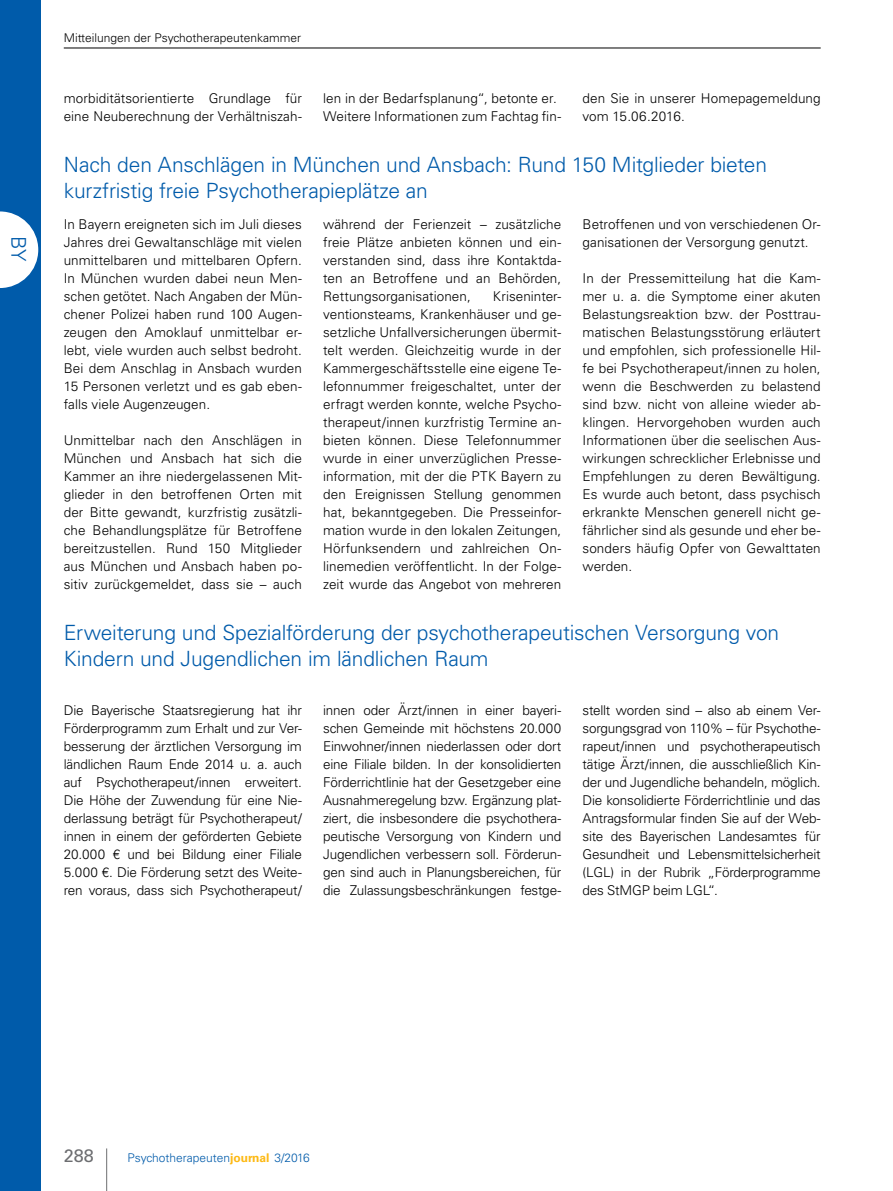
<style>
.page{position:relative;width:893px;height:1191px;background:#fff}
.page>*{position:absolute;margin:0;border:0;box-sizing:border-box;transform-origin:0 0}
.t1{font:300 21px/25.5px "Univers LT Std";letter-spacing:-.01em;color:#005baa}
.t2{font:300 20.25px "Univers LT Std";color:#005baa}
.t3{font:18px "Univers LT Std";color:#6d6e71}
.t4{font:300 13.5px/18px "Univers LT Std";letter-spacing:.005em;color:#000;text-align:justify}
.t5{font:300 12px "Univers LT Std";color:#000}
.t6{font:300 12px "Univers LT Std";color:#005baa}
.s1{font-weight:700;color:#fdb913}
</style>
<div class="page">
<hr style="left:106px;top:1148px;width:1px;height:43px;background:#6d6e71">
<div style="left:0;top:0;width:40px;height:1191px;background:#005baa"></div>
<hr style="left:64px;top:48px;width:757px;height:1px;background:#000">
<svg style="left:0;top:211px;width:38px;height:77px"></svg>
<h2 class="t2" style="left:31px;top:236px;width:27px;rotate:90deg">BY</h2>
<p class="t5" style="left:64px;top:31px;width:239px">Mitteilungen der Psychotherapeutenkammer</p>
<p class="t4" style="left:583px;top:89px;width:240px">den Sie in unserer Homepagemeldung vom 15.06.2016.</p>
<p class="t4" style="left:64px;top:89px;width:240px">morbiditätsorientierte Grundlage für eine Neuberechnung der Verhältniszah-</p>
<p class="t4" style="left:323px;top:89px;width:240px">len in der Bedarfsplanung“, betonte er.<br>Weitere Informationen zum Fachtag fin-</p>
<h1 class="t1" style="left:64px;top:152px;width:705px">Nach den Anschlägen in München und Ansbach: Rund 150 Mitglieder bieten kurzfristig freie Psychotherapieplätze an</h1>
<p class="t4" style="left:64px;top:215px;width:240px">In Bayern ereigneten sich im Juli dieses Jahres drei Gewaltanschläge mit vielen unmittelbaren und mittelbaren Opfern.<br>In München wurden dabei neun Men&shy;schen getötet. Nach Angaben der Mün&shy;chener Polizei haben rund 100 Augen&shy;zeugen den Amoklauf unmittelbar er&shy;lebt, viele wurden auch selbst bedroht.<br>Bei dem Anschlag in Ansbach wurden 15 Personen verletzt und es gab eben&shy;falls viele Augenzeugen.</p>
<p class="t4" style="left:64px;top:431px;width:240px">Unmittelbar nach den Anschlägen in München und Ansbach hat sich die Kammer an ihre niedergelassenen Mit&shy;glieder in den betroffenen Orten mit der Bitte gewandt, kurzfristig zusätzli&shy;che Behandlungsplätze für Betroffene bereitzustellen. Rund 150 Mitglieder aus München und Ansbach haben po&shy;sitiv zurückgemeldet, dass sie – auch</p>
<p class="t4" style="left:583px;top:215px;width:240px">Betroffenen und von verschiedenen Or&shy;ganisationen der Versorgung genutzt.</p>
<p class="t4" style="left:583px;top:269px;width:240px">In der Pressemitteilung hat die Kam&shy;mer u. a. die Symptome einer akuten Belastungsreaktion bzw. der Posttrau&shy;matischen Belastungsstörung erläutert und empfohlen, sich professionelle Hil&shy;fe bei Psychotherapeut/innen zu holen, wenn die Beschwerden zu belastend sind bzw. nicht von alleine wieder ab&shy;klingen. Hervorgehoben wurden auch Informationen über die seelischen Aus&shy;wirkungen schrecklicher Erlebnisse und Empfehlungen zu deren Bewältigung.<br>Es wurde auch betont, dass psychisch erkrankte Menschen generell nicht ge&shy;fährlicher sind als gesunde und eher be&shy;sonders häufig Opfer von Gewalttaten werden.</p>
<p class="t4" style="left:323px;top:215px;width:240px">während der Ferienzeit – zusätzliche freie Plätze anbieten können und ein&shy;verstanden sind, dass ihre Kontaktda&shy;ten an Betroffene und an Behörden, Rettungsorganisationen,</p>
<p class="t4" style="left:323px;top:287px;width:240px;text-indent:170px">Kriseninter&shy;ventionsteams, Krankenhäuser und ge&shy;setzliche Unfallversicherungen übermit&shy;telt werden. Gleichzeitig wurde in der Kammergeschäftsstelle eine eigene Te&shy;lefonnummer freigeschaltet, unter der erfragt werden konnte, welche Psycho&shy;therapeut/innen kurzfristig Termine an&shy;bieten können. Diese Telefonnummer wurde in einer unverzüglichen Presse&shy;information, mit der die PTK Bayern zu den Ereignissen Stellung genommen hat, bekanntgegeben. Die Presseinfor&shy;mation wurde in den lokalen Zeitungen, Hörfunksendern und zahlreichen On&shy;linemedien veröffentlicht. In der Folge&shy;zeit wurde das Angebot von mehreren</p>
<h1 class="t1" style="left:64px;top:620px;width:717px">Erweiterung und Spezialförderung der psychotherapeutischen Versorgung von<br>Kindern und Jugendlichen im ländlichen Raum</h1>
<p class="t4" style="left:64px;top:701px;width:240px">Die Bayerische Staatsregierung hat ihr Förderprogramm zum Erhalt und zur Ver&shy;besserung der ärztlichen Versorgung im ländlichen Raum Ende 2014 u. a. auch auf Psychotherapeut/innen erweitert.<br>Die Höhe der Zuwendung für eine Nie&shy;derlassung beträgt für Psychotherapeut/ innen in einem der geförderten Gebiete 20.000 € und bei Bildung einer Filiale 5.000 €. Die Förderung setzt des Weite&shy;ren voraus, dass sich Psychotherapeut/</p>
<p class="t4" style="left:323px;top:701px;width:240px">innen oder Ärzt/innen in einer bayeri&shy;schen Gemeinde mit höchstens 20.000<br>Einwohner/innen niederlassen oder dort eine Filiale bilden. In der konsolidierten Förderrichtlinie hat der Gesetzgeber eine Ausnahmeregelung bzw. Ergänzung plat&shy;ziert, die insbesondere die psychothera&shy;peutische Versorgung von Kindern und Jugendlichen verbessern soll. Förderun&shy;gen sind auch in Planungsbereichen, für die Zulassungsbeschränkungen festge-</p>
<p class="t4" style="left:583px;top:701px;width:240px">stellt worden sind – also ab einem Ver&shy;sorgungsgrad von 110% – für Psychothe&shy;rapeut/innen und psychotherapeutisch tätige Ärzt/innen, die ausschließlich Kin&shy;der und Jugendliche behandeln, möglich.<br>Die konsolidierte Förderrichtlinie und das Antragsformular finden Sie auf der Web&shy;site des Bayerischen Landesamtes für Gesundheit und Lebensmittelsicherheit (LGL) in der Rubrik „Förderprogramme des StMGP beim LGL“.</p>
<h3 class="t3" style="left:64px;top:1144px;width:32px">288</h3>
<p class="t6" style="left:128px;top:1150px;width:184px">Psychotherapeuten<span class="s1">journal</span> 3/2016</p>
</div>
